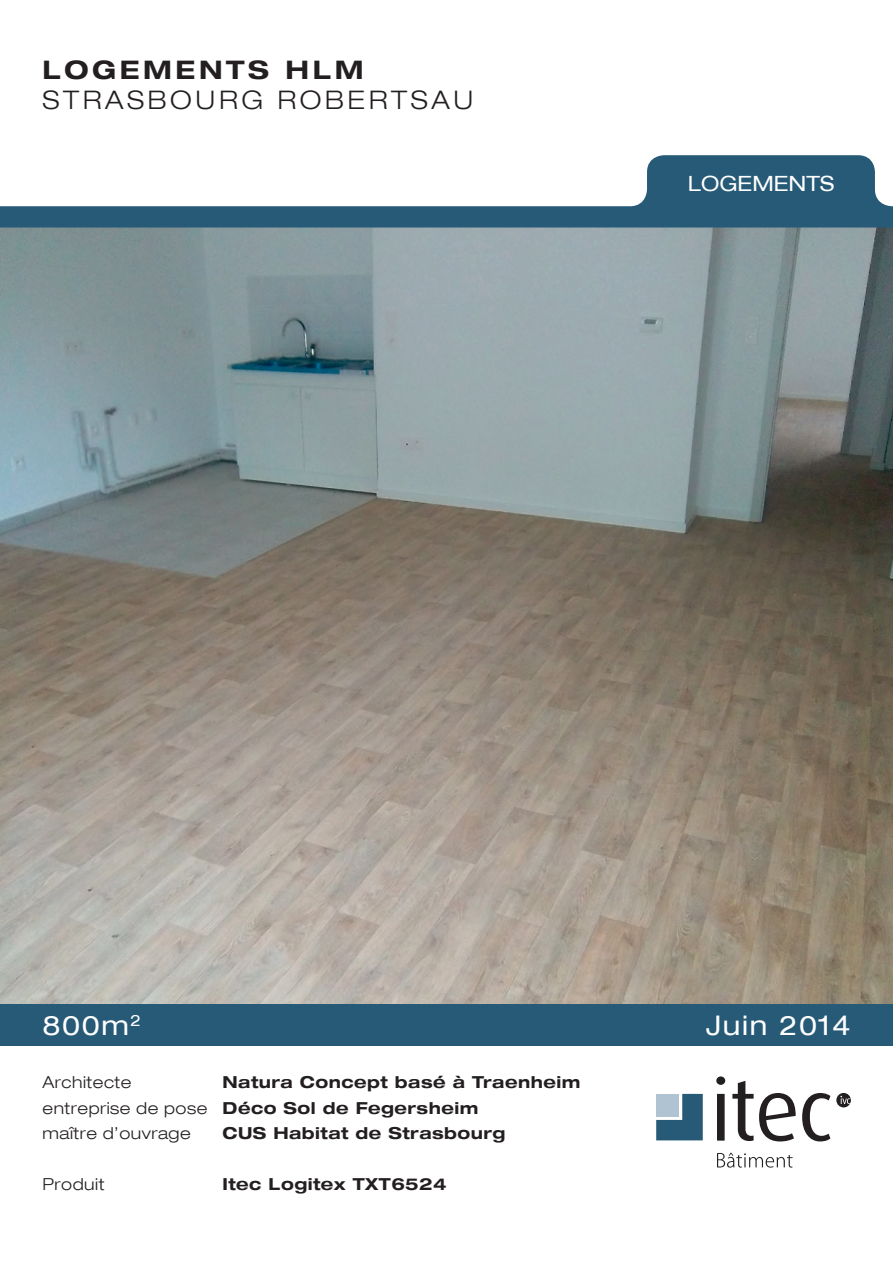
<style>
.page{position:relative;width:893px;height:1263px;background:#fff}
.page>*{position:absolute;margin:0;border:0;box-sizing:border-box;transform-origin:0 0}
.t1{font:expanded 27px "Helvetica Neue LT Com";letter-spacing:.06em;color:#fff}
.t2{font:300 expanded 25.5px "Helvetica Neue LT Com";letter-spacing:.14em;color:#231f20}
.t3{font:700 expanded 25.5px "Helvetica Neue LT Com";letter-spacing:.14em;color:#231f20}
.t4{font:expanded 21px "Helvetica Neue LT Com";color:#fff}
.t5{font:700 expanded 16.5px/25.5px "Helvetica Neue LT Com";letter-spacing:.03em;color:#231f20}
.t6{font:300 expanded 16.5px "Helvetica Neue LT Com";letter-spacing:.03em;color:#231f20}
.s1{font-weight:300}
</style>
<div class="page">
<img style="left:0;top:227px;width:893px;height:777px">
<svg style="left:0;top:155px;width:893px;height:72px"></svg>
<div style="left:0;top:1004px;width:893px;height:42px;background:#265a77"></div>
<svg style="left:716px;top:1076px;width:9px;height:64px"></svg>
<svg style="left:732px;top:1081px;width:64px;height:60px"></svg>
<svg style="left:802px;top:1093px;width:28px;height:48px"></svg>
<svg style="left:656px;top:1094px;width:47px;height:46px;background:#588097"></svg>
<svg style="left:836px;top:1093px;width:15px;height:14px"></svg>
<svg style="left:717px;top:1153px;width:76px;height:14px"></svg>
<h2 class="t3" style="left:43px;top:53px;width:322px">LOGEMENTS HLM</h2>
<h2 class="t2" style="left:43px;top:85px;width:432px">STRASBOURG ROBERTSAU</h2>
<p class="t4" style="left:688px;top:170px;width:148px">LOGEMENTS</p>
<h1 class="t1" style="left:43px;top:1008px;width:100px">800m<sup>2</sup></h1>
<h1 class="t1" style="left:706px;top:1008px;width:146px">Juin 2014</h1>
<p class="t5" style="left:43px;top:1069px;width:539px;text-indent:180px">Natura Concept basé à Traenheim <span class="s1">entreprise de pose</span> Déco Sol de Fegersheim<br><span class="s1">maître d’ouvrage</span></p>
<p class="t6" style="left:43px;top:1072px;width:91px">Architecte</p>
<p class="t5" style="left:223px;top:1120px;width:284px">CUS Habitat de Strasbourg</p>
<p class="t6" style="left:43px;top:1174px;width:63px">Produit</p>
<p class="t5" style="left:223px;top:1171px;width:226px">Itec Logitex TXT6524</p>
</div>
